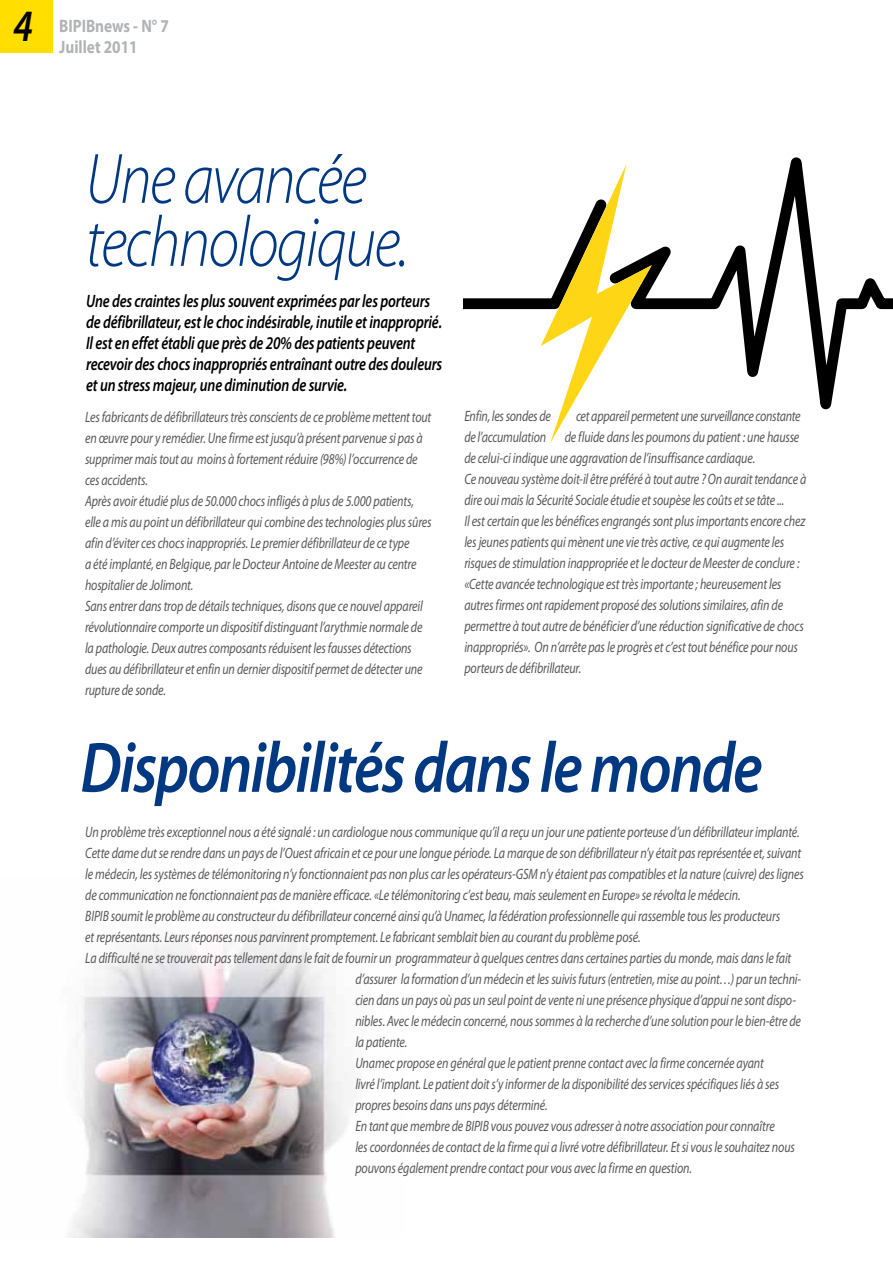
<style>
.page{position:relative;width:893px;height:1263px;background:#fff}
.page>*{position:absolute;margin:0;border:0;box-sizing:border-box;transform-origin:0 0}
.t1{font:italic 600 72px "Myriad Pro";letter-spacing:-.03em;color:#003882;scale:.85 1}
.t2{font:italic 300 72px/63px "Myriad Pro";letter-spacing:-.03em;color:#003882;scale:.85 1}
.t3{font:italic 600 45px "Myriad Pro";color:#000;scale:.85 1}
.t4{font:italic 600 18px/21px "Myriad Pro";letter-spacing:-.015em;color:#000;scale:.8 1}
.t5{font:700 18px/21px "Myriad Pro";color:#b1b3b4;scale:.85 1}
.t6{font:italic 15px/21px "Myriad Pro";letter-spacing:-.01em;color:#58585a;scale:.8 1}
</style>
<div class="page">
<img style="left:69px;top:930px;width:279px;height:307px">
<div style="left:0;top:0;width:53px;height:53px;background:#ffde00"></div>
<svg style="left:463px;top:157px;width:430px;height:253px"></svg>
<svg style="left:541px;top:164px;width:111px;height:279px"></svg>
<h2 class="t3" style="left:13px;top:-3px;width:25px">4</h2>
<p class="t5" style="left:59px;top:15px;width:131px">BIPIBnews - N° 7<br>Juillet 2011</p>
<h1 class="t2" style="left:85px;top:147px;width:382px">Une avancée technologique.</h1>
<p class="t4" style="left:86px;top:290px;width:447px">Une des craintes les plus souvent exprimées par les porteurs de défibrillateur, est le choc indésirable, inutile et inapproprié.<br>Il est en effet établi que près de 20% des patients peuvent recevoir des chocs inappropriés entraînant outre des douleurs et un stress majeur, une diminution de survie.</p>
<p class="t6" style="left:85px;top:406px;width:435px">Les fabricants de défibrillateurs très conscients de ce problème mettent tout en œuvre pour y remédier. Une firme est jusqu’à présent parvenue si pas à supprimer mais tout au moins à fortement réduire (98%) l’occurrence de ces accidents.<br>Après avoir étudié plus de 50.000 chocs infligés à plus de 5.000 patients, elle a mis au point un défibrillateur qui combine des technologies plus sûres afin d’éviter ces chocs inappropriés. Le premier défibrillateur de ce type<br>a été implanté, en Belgique, par le Docteur Antoine de Meester au centre hospitalier de Jolimont.<br>Sans entrer dans trop de détails techniques, disons que ce nouvel appareil révolutionnaire comporte un dispositif distinguant l’arythmie normale de la pathologie. Deux autres composants réduisent les fausses détections dues au défibrillateur et enfin un dernier dispositif permet de détecter une rupture de sonde.</p>
<p class="t6" style="left:464px;top:405px;width:110px">Enfin, les sondes de</p>
<p class="t6" style="left:464px;top:405px;width:429px;text-indent:112px">cet appareil permetent une surveillance constante de l’accumulation de fluide dans les poumons du patient : une hausse de celui-ci indique une aggravation de l’insuffisance cardiaque.<br>Ce nouveau système doit-il être préféré à tout autre ? On aurait tendance à dire oui mais la Sécurité Sociale étudie et soupèse les coûts et se tâte ...<br>Il est certain que les bénéfices engrangés sont plus importants encore chez les jeunes patients qui mènent une vie très active, ce qui augmente les risques de stimulation inappropriée et le docteur de Meester de conclure : «Cette avancée technologique est très importante ; heureusement les autres firmes ont rapidement proposé des solutions similaires, afin de permettre à tout autre de bénéficier d’une réduction significative de chocs inappropriés». On n’arrête pas le progrès et c’est tout bénéfice pour nous porteurs de défibrillateur.</p>
<h1 class="t1" style="left:80px;top:722px;width:804px">Disponibilités dans le monde</h1>
<p class="t6" style="left:85px;top:821px;width:894px">Un problème très exceptionnel nous a été signalé : un cardiologue nous communique qu’il a reçu un jour une patiente porteuse d’un défibrillateur implanté.</p>
<p class="t6" style="left:85px;top:842px;width:896px">Cette dame dut se rendre dans un pays de l’Ouest africain et ce pour une longue période. La marque de son défibrillateur n’y était pas représentée et, suivant</p>
<p class="t6" style="left:85px;top:863px;width:900px">le médecin, les systèmes de télémonitoring n’y fonctionnaient pas non plus car les opérateurs-GSM n’y étaient pas compatibles et la nature (cuivre) des lignes</p>
<p class="t6" style="left:85px;top:884px;width:820px">de communication ne fonctionnaient pas de manière efficace. «Le télémonitoring c’est beau, mais seulement en Europe» se révolta le médecin.</p>
<p class="t6" style="left:85px;top:905px;width:870px">BIPIB soumit le problème au constructeur du défibrillateur concerné ainsi qu’à Unamec, la fédération professionnelle qui rassemble tous les producteurs</p>
<p class="t6" style="left:85px;top:926px;width:696px">et représentants. Leurs réponses nous parvinrent promptement. Le fabricant semblait bien au courant du problème posé.</p>
<p class="t6" style="left:85px;top:947px;width:884px">La difficulté ne se trouverait pas tellement dans le fait de fournir un programmateur à quelques centres dans certaines parties du monde, mais dans le fait</p>
<p class="t6" style="left:355px;top:968px;width:559px">d’assurer la formation d’un médecin et les suivis futurs (entretien, mise au point…) par un techni-</p>
<p class="t6" style="left:355px;top:989px;width:552px">cien dans un pays où pas un seul point de vente ni une présence physique d’appui ne sont dispo-</p>
<p class="t6" style="left:355px;top:1010px;width:559px">nibles. Avec le médecin concerné, nous sommes à la recherche d’une solution pour le bien-être de</p>
<p class="t6" style="left:355px;top:1031px;width:66px">la patiente.</p>
<p class="t6" style="left:355px;top:1052px;width:512px">Unamec propose en général que le patient prenne contact avec la firme concernée ayant</p>
<p class="t6" style="left:355px;top:1073px;width:531px">livré l’implant. Le patient doit s’y informer de la disponibilité des services spécifiques liés à ses</p>
<p class="t6" style="left:355px;top:1094px;width:242px">propres besoins dans uns pays déterminé.</p>
<p class="t6" style="left:355px;top:1115px;width:526px">En tant que membre de BIPIB vous pouvez vous adresser à notre association pour connaître</p>
<p class="t6" style="left:355px;top:1136px;width:551px">les coordonnées de contact de la firme qui a livré votre défibrillateur. Et si vous le souhaitez nous</p>
<p class="t6" style="left:355px;top:1157px;width:422px">pouvons également prendre contact pour vous avec la firme en question.</p>
</div>
